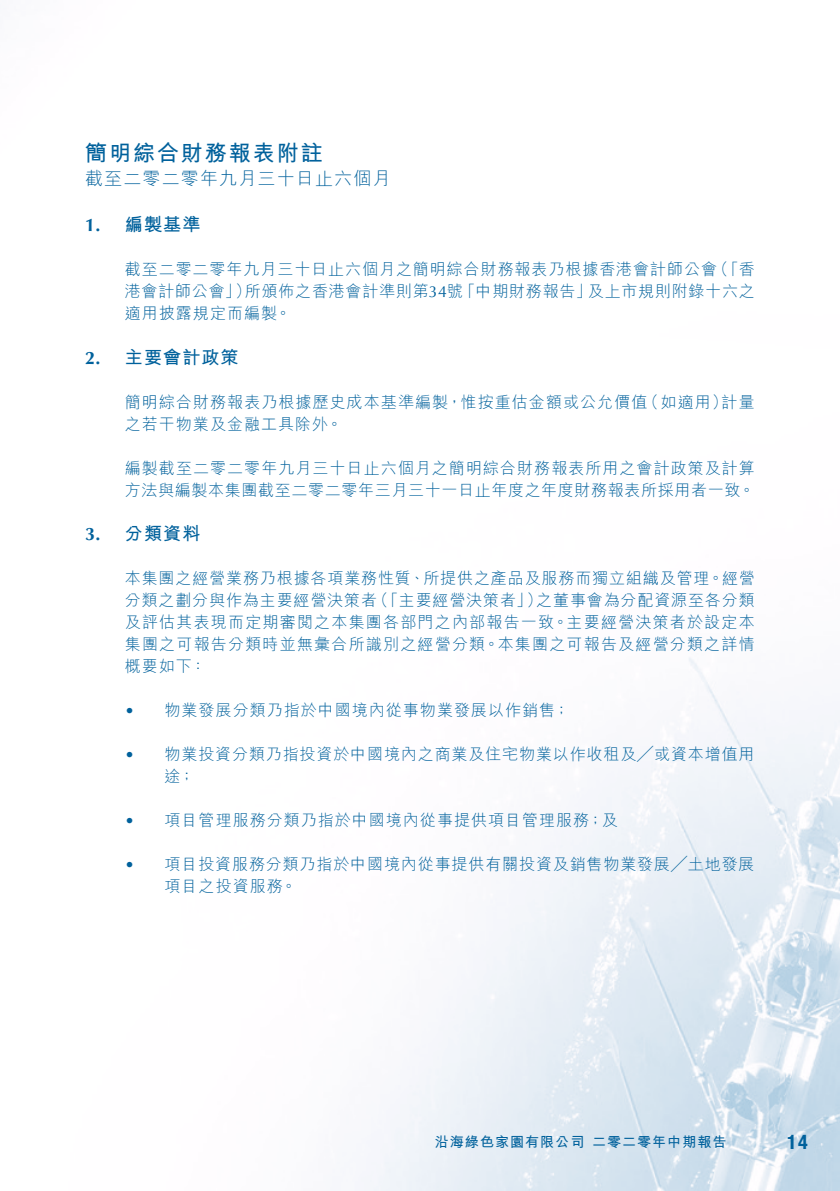
<style>
.page{position:relative;width:840px;height:1191px;background:#fff}
.page>*{position:absolute;margin:0;border:0;box-sizing:border-box;transform-origin:0 0}
.Heading_1{font:700 22px "M Hei HK";letter-spacing:.09em;color:#00619c}
.t1{font:700 condensed 20px "Helvetica Neue LT Std";color:#00619c}
.Body_Text{font:300 18px "M Hei HK";letter-spacing:.065em;color:#00619c}
.Notes_HD1{font:700 18px "M Hei HK";letter-spacing:.065em;color:#00619c}
.Notes_HD1-2{font:700 18px "Optima LT Std";color:#00619c}
.Notes{font:300 16px/22px "M Hei HK";letter-spacing:.06em;color:#00619c}
.Notes-2{font:16px "Optima LT Std";color:#00619c}
.t2{font:700 14px "M Hei HK";letter-spacing:.075em;color:#00619c}
.s1{font-family:"Optima LT Std";font-weight:400}
</style>
<div class="page">
<img style="left:361px;top:657px;width:478px;height:534px">
<p class="Heading_1" style="left:85px;top:137px;width:239px">簡明綜合財務報表附註</p>
<p class="Body_Text" style="left:85px;top:170px;width:307px">截至二零二零年九月三十日止六個月</p>
<p class="Notes_HD1" style="left:125px;top:212px;width:77px">編製基準</p>
<p class="Notes_HD1-2" style="left:85px;top:215px;width:17px">1.</p>
<p class="Notes_HD1-2" style="left:85px;top:347px;width:17px">2.</p>
<p class="Notes_HD1-2" style="left:85px;top:523px;width:17px">3.</p>
<p class="Notes" style="left:587px;top:258px;width:168px;text-indent:-463px">截至二零二零年九月三十日止六個月之簡明綜合財務報表乃根據香港會計師公會<br>及上市規則附錄十六之</p>
<p class="Notes" style="left:712px;top:258px;width:44px">（「香</p>
<p class="Notes" style="left:125px;top:280px;width:168px">港會計師公會」）<br>適用披露規定而編製。</p>
<p class="Notes_HD1" style="left:125px;top:344px;width:115px">主要會計政策</p>
<p class="Notes" style="left:245px;top:280px;width:219px">所頒佈之香港會計準則第<span class="s1">34</span>號</p>
<p class="Notes" style="left:459px;top:280px;width:134px">「中期財務報告」</p>
<p class="Notes" style="left:642px;top:390px;width:86px">（如適用）</p>
<p class="Notes" style="left:125px;top:390px;width:523px">簡明綜合財務報表乃根據歷史成本基準編製，惟按重估金額或公允價值之若干物業及金融工具除外。</p>
<p class="Notes" style="left:125px;top:456px;width:631px">編製截至二零二零年九月三十日止六個月之簡明綜合財務報表所用之會計政策及計算方法與編製本集團截至二零二零年三月三十一日止年度之年度財務報表所採用者一致。</p>
<p class="Notes_HD1" style="left:125px;top:520px;width:77px">分類資料</p>
<p class="Notes" style="left:721px;top:390px;width:35px">計量</p>
<p class="Notes" style="left:125px;top:566px;width:631px;text-align:right">本集團之經營業務乃根據各項業務性質、所提供之產品及服務而獨立組織及管理。經營之董事會為分配資源至各分類</p>
<p class="Notes" style="left:372px;top:588px;width:171px">（「主要經營決策者」）</p>
<p class="Notes" style="left:125px;top:588px;width:631px">分類之劃分與作為主要經營決策者<br>及評估其表現而定期審閱之本集團各部門之內部報告一致。主要經營決策者於設定本集團之可報告分類時並無彙合所識別之經營分類。本集團之可報告及經營分類之詳情概要如下：</p>
<p class="Notes" style="left:164px;top:698px;width:406px">物業發展分類乃指於中國境內從事物業發展以作銷售;</p>
<p class="Notes-2" style="left:125px;top:701px;width:11px">•</p>
<p class="Notes-2" style="left:125px;top:745px;width:11px">•</p>
<p class="Notes-2" style="left:125px;top:811px;width:11px">•</p>
<p class="Notes-2" style="left:125px;top:855px;width:11px">•</p>
<p class="Notes" style="left:164px;top:742px;width:591px">物業投資分類乃指投資於中國境內之商業及住宅物業以作收租及╱或資本增值用</p>
<p class="Notes" style="left:164px;top:764px;width:32px">途;</p>
<p class="Notes" style="left:164px;top:808px;width:454px">項目管理服務分類乃指於中國境內從事提供項目管理服務；及</p>
<p class="Notes" style="left:164px;top:852px;width:591px">項目投資服務分類乃指於中國境內從事提供有關投資及銷售物業發展╱土地發展</p>
<p class="Notes" style="left:164px;top:874px;width:134px">項目之投資服務。</p>
<p class="t2" style="left:434px;top:1131px;width:151px">沿海綠色家園有限公司</p>
<p class="t2" style="left:591px;top:1131px;width:136px">二零二零年中期報告</p>
<p class="t1" style="left:786px;top:1130px;width:22px">14</p>
</div>
